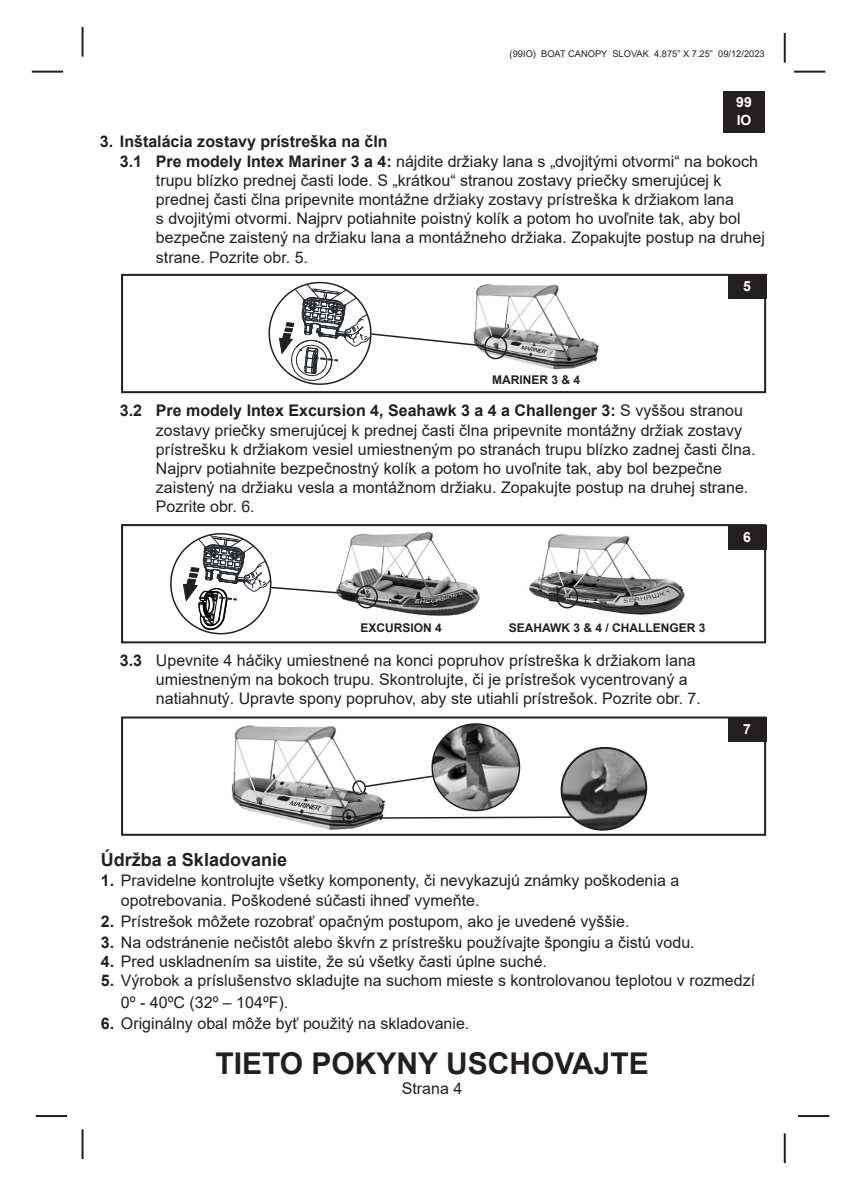
<style>
.page{position:relative;width:862px;height:1191px;background:#fff}
.page>*{position:absolute;margin:0;border:0;box-sizing:border-box;transform-origin:0 0}
.t1{font:700 30px "Arial";color:#231f20}
.Paragraph_Style3{font:700 18px "Arial";color:#231f20}
.Paragraph_Style3-2{font:16px/19.2px "Arial";color:#231f20}
.Paragraph_Style30{font:16px/19.2px "Arial";color:#231f20}
.Paragraph_Style6{font:16px "Arial";color:#231f20}
.Paragraph_Style31{font:16px "Arial";color:#231f20}
.Paragraph_Style32{font:16px "Arial";color:#231f20}
.Paragraph_Style3-3{font:700 16px "Arial";color:#231f20}
.Paragraph_Style3-4{font:700 14px/18px "Arial";color:#fff}
.Paragraph_Style3-5{font:700 12px "Arial";color:#231f20}
.t2{font:9.2px "Arial";color:#231f20}
.s1{font-weight:700}
</style>
<div class="page">
<hr style="left:32px;top:71px;width:31px;height:2px;background:#231f20">
<hr style="left:36px;top:1115px;width:31px;height:2px;background:#231f20">
<hr style="left:794px;top:71px;width:31px;height:2px;background:#231f20">
<hr style="left:784px;top:33px;width:2px;height:30px;background:#231f20">
<hr style="left:798px;top:1115px;width:31px;height:2px;background:#231f20">
<hr style="left:82px;top:27px;width:2px;height:30px;background:#231f20">
<hr style="left:82px;top:1129px;width:2px;height:30px;background:#231f20">
<hr style="left:784px;top:1133px;width:2px;height:30px;background:#231f20">
<div style="left:723px;top:92px;width:41px;height:41px;background:#231f20"></div>
<div style="left:728px;top:275px;width:38px;height:24px;background:#231f20"></div>
<div style="left:121px;top:274px;width:645px;height:119px;border:2px solid #231f20"></div>
<img style="left:485px;top:284px;width:114px;height:86px">
<div style="left:484px;top:335px;width:23px;height:24px;border:2px solid #231f20;border-radius:50%"></div>
<svg style="left:271px;top:282px;width:214px;height:102px"></svg>
<div style="left:268px;top:282px;width:103px;height:103px;border:2px solid #231f20;border-radius:50%"></div>
<div style="left:728px;top:525px;width:38px;height:24px;background:#231f20"></div>
<div style="left:121px;top:524px;width:645px;height:119px;border:2px solid #231f20"></div>
<img style="left:359px;top:531px;width:121px;height:85px">
<img style="left:528px;top:534px;width:157px;height:81px">
<div style="left:356px;top:585px;width:22px;height:23px;border:2px solid #231f20;border-radius:50%"></div>
<svg style="left:171px;top:534px;width:188px;height:99px"></svg>
<div style="left:556px;top:585px;width:22px;height:23px;border:2px solid #231f20;border-radius:50%"></div>
<div style="left:728px;top:717px;width:38px;height:24px;background:#231f20"></div>
<div style="left:121px;top:716px;width:645px;height:119px;border:2px solid #231f20"></div>
<img style="left:231px;top:725px;width:122px;height:105px">
<div style="left:342px;top:809px;width:14px;height:15px;border:2px solid #231f20;border-radius:50%"></div>
<div style="left:352px;top:780px;width:14px;height:15px;border:2px solid #231f20;border-radius:50%"></div>
<img style="left:439px;top:724px;width:73px;height:18px">
<svg style="left:353px;top:742px;width:298px;height:93px"></svg>
<p class="t2" style="left:510px;top:48px;width:256px">(99IO) BOAT CANOPY SLOVAK 4.875” X 7.25” 09/12/2023</p>
<p class="Paragraph_Style3-4" style="left:736px;top:93px;width:17px">99<br>IO</p>
<p class="Paragraph_Style3-3" style="left:100px;top:130px;width:289px">3. Inštalácia zostavy prístreška na čln</p>
<p class="Paragraph_Style3-2" style="left:156px;top:151px;width:610px;text-indent:-36px"><span class="s1">3.1 Pre modely Intex Mariner 3 a 4:</span> nájdite držiaky lana s „dvojitými otvormi“ na bokoch trupu blízko prednej časti lode. S „krátkou“ stranou zostavy priečky smerujúcej k prednej časti člna pripevnite montážne držiaky zostavy prístreška k držiakom lana<br>s dvojitými otvormi. Najprv potiahnite poistný kolík a potom ho uvoľnite tak, aby bol bezpečne zaistený na držiaku lana a montážneho držiaka. Zopakujte postup na druhej strane. Pozrite obr. 5.</p>
<p class="Paragraph_Style3-5" style="left:492px;top:371px;width:90px">MARINER 3 &amp; 4</p>
<p class="Paragraph_Style3-4" style="left:743px;top:278px;width:9px">5</p>
<p class="Paragraph_Style3-2" style="left:156px;top:401px;width:601px;text-indent:-36px"><span class="s1">3.2 Pre modely Intex Excursion 4, Seahawk 3 a 4 a Challenger 3:</span> S vyššou stranou zostavy priečky smerujúcej k prednej časti člna pripevnite montážny držiak zostavy prístrešku k držiakom vesiel umiestneným po stranách trupu blízko zadnej časti člna.<br>Najprv potiahnite bezpečnostný kolík a potom ho uvoľnite tak, aby bol bezpečne zaistený na držiaku vesla a montážnom držiaku. Zopakujte postup na druhej strane.<br>Pozrite obr. 6.</p>
<p class="Paragraph_Style3-5" style="left:360px;top:619px;width:83px">EXCURSION 4</p>
<p class="Paragraph_Style3-5" style="left:509px;top:619px;width:198px">SEAHAWK 3 &amp; 4 / CHALLENGER 3</p>
<p class="Paragraph_Style3-2" style="left:156px;top:650px;width:546px;text-indent:-36px"><span class="s1">3.3</span> Upevnite 4 háčiky umiestnené na konci popruhov prístreška k držiakom lana umiestneným na bokoch trupu. Skontrolujte, či je prístrešok vycentrovaný a natiahnutý. Upravte spony popruhov, aby ste utiahli prístrešok. Pozrite obr. 7.</p>
<p class="Paragraph_Style3-4" style="left:743px;top:528px;width:9px">6</p>
<p class="Paragraph_Style3-4" style="left:743px;top:720px;width:9px">7</p>
<p class="Paragraph_Style3" style="left:101px;top:847px;width:188px">Údržba a Skladovanie</p>
<p class="Paragraph_Style30" style="left:121px;top:871px;width:560px;text-indent:-20px"><span class="s1">1.</span> Pravidelne kontrolujte všetky komponenty, či nevykazujú známky poškodenia a opotrebovania. Poškodené súčasti ihneď vymeňte.</p>
<p class="Paragraph_Style6" style="left:101px;top:910px;width:530px"><span class="s1">2.</span> Prístrešok môžete rozobrať opačným postupom, ako je uvedené vyššie.</p>
<p class="Paragraph_Style3-2" style="left:101px;top:932px;width:595px"><span class="s1">3.</span> Na odstránenie nečistôt alebo škvŕn z prístrešku používajte špongiu a čistú vodu.</p>
<p class="Paragraph_Style31" style="left:101px;top:950px;width:447px"><span class="s1">4.</span> Pred uskladnením sa uistite, že sú všetky časti úplne suché.</p>
<p class="Paragraph_Style30" style="left:101px;top:971px;width:656px"><span class="s1">5.</span> Výrobok a príslušenstvo skladujte na suchom mieste s kontrolovanou teplotou v rozmedzí</p>
<p class="Paragraph_Style30" style="left:121px;top:992px;width:169px">0º - 40ºC (32º – 104ºF).</p>
<p class="Paragraph_Style32" style="left:101px;top:1012px;width:370px"><span class="s1">6.</span> Originálny obal môže byť použitý na skladovanie.</p>
<h1 class="t1" style="left:215px;top:1042px;width:435px">TIETO POKYNY USCHOVAJTE</h1>
<p class="Paragraph_Style3-2" style="left:402px;top:1079px;width:62px">Strana 4</p>
</div>
